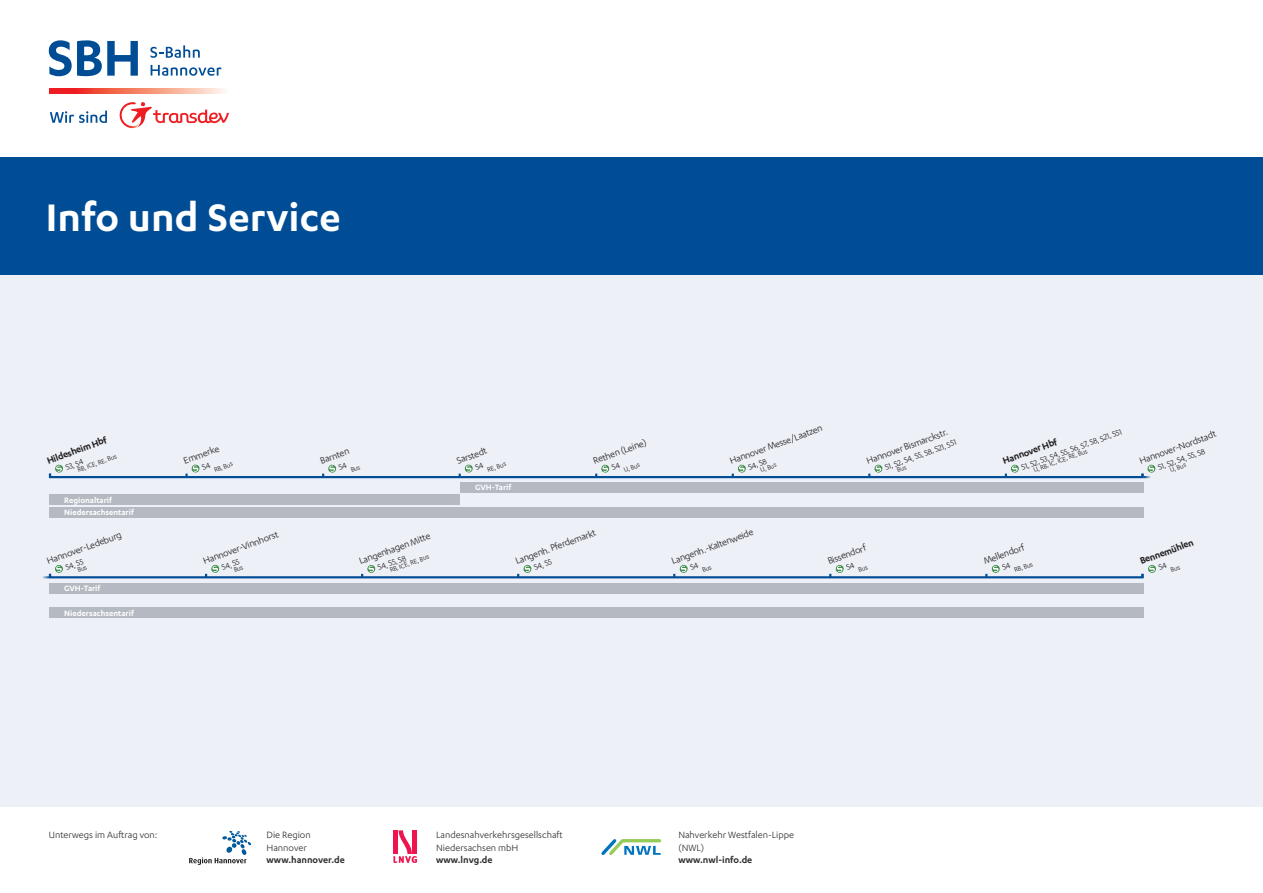
<style>
.page{position:relative;width:1263px;height:893px;background:#fff}
.page>*{position:absolute;margin:0;border:0;box-sizing:border-box;transform-origin:0 0}
.t1{font:600 44.55px "Karbon";letter-spacing:.005em;color:#fff}
.t2{font:10.5px "Karbon";color:#231f20}
.t3{font:10.5px/12.6px "Karbon";color:#312f30}
.t4{font:600 10.5px "Karbon";color:#312f30}
.t5{font:600 10.5px "Karbon";color:#231f20}
.t6{font:9px "Karbon";color:#231f20}
.t7{font:600 9px "Karbon";color:#fff}
.t8{font:7.5px "Karbon";color:#231f20}
</style>
<div class="page">
<div style="left:0;top:270px;width:1263px;height:536px;background:#edf0f7"></div>
<div style="left:0;top:158px;width:1263px;height:117px;background:#014d95"></div>
<svg style="left:49px;top:88px;width:175px;height:6px"></svg>
<svg style="left:50px;top:111px;width:57px;height:12px"></svg>
<svg style="left:141px;top:102px;width:88px;height:23px"></svg>
<img style="left:119px;top:102px;width:22px;height:26px">
<svg style="left:151px;top:65px;width:70px;height:11px"></svg>
<svg style="left:49px;top:40px;width:89px;height:36px"></svg>
<svg style="left:150px;top:45px;width:50px;height:13px"></svg>
<svg style="left:601px;top:839px;width:61px;height:16px"></svg>
<svg style="left:189px;top:831px;width:62px;height:34px"></svg>
<svg style="left:393px;top:830px;width:24px;height:33px"></svg>
<div style="left:49px;top:495px;width:411px;height:10px;background:#b4b9c2"></div>
<div style="left:460px;top:482px;width:683px;height:11px;background:#b4b9c2"></div>
<div style="left:49px;top:507px;width:1094px;height:11px;background:#b4b9c2"></div>
<div style="left:49px;top:583px;width:1094px;height:10px;background:#b4b9c2"></div>
<div style="left:49px;top:607px;width:1094px;height:11px;background:#b4b9c2"></div>
<svg style="left:48px;top:464px;width:1108px;height:15px"></svg>
<svg style="left:42px;top:564px;width:1114px;height:15px"></svg>
<h1 class="t1" style="left:46px;top:193px;width:296px">Info und Service</h1>
<p class="t5" style="left:45px;top:455px;width:64px;rotate:-20deg">Hildesheim Hbf</p>
<p class="t8" style="left:76px;top:466px;width:43px;rotate:-20deg">RB, ICE, RE, Bus</p>
<p class="t6" style="left:64px;top:463px;width:20px;rotate:-20deg">S3, S4</p>
<p class="t7" style="left:64px;top:495px;width:49px">Regionaltarif</p>
<p class="t7" style="left:64px;top:507px;width:71px">Niedersachsentarif</p>
<p class="t2" style="left:45px;top:556px;width:80px;rotate:-20deg">Hannover-Ledeburg</p>
<p class="t6" style="left:64px;top:563px;width:21px;rotate:-20deg">S4, S5</p>
<p class="t7" style="left:64px;top:583px;width:38px">GVH-Tarif</p>
<p class="t7" style="left:64px;top:608px;width:71px">Niedersachsentarif</p>
<p class="t2" style="left:182px;top:455px;width:39px;rotate:-20deg">Emmerke</p>
<p class="t8" style="left:213px;top:466px;width:21px;rotate:-20deg">RB, Bus</p>
<p class="t2" style="left:318px;top:456px;width:32px;rotate:-20deg">Barnten</p>
<p class="t2" style="left:455px;top:455px;width:33px;rotate:-20deg">Sarstedt</p>
<p class="t8" style="left:486px;top:466px;width:21px;rotate:-20deg">RE, Bus</p>
<p class="t2" style="left:591px;top:456px;width:58px;rotate:-20deg">Rethen (Leine)</p>
<p class="t8" style="left:622px;top:466px;width:18px;rotate:-20deg">U, Bus</p>
<p class="t2" style="left:728px;top:456px;width:100px;rotate:-20deg">Hannover Messe/Laatzen</p>
<p class="t6" style="left:747px;top:463px;width:21px;rotate:-20deg">S4, S8</p>
<p class="t8" style="left:759px;top:466px;width:18px;rotate:-20deg">U, Bus</p>
<p class="t6" style="left:1020px;top:463px;width:110px;rotate:-20deg">S1, S2, S3, S4, S5, S6, S7, S8, S21, S51</p>
<p class="t2" style="left:865px;top:456px;width:88px;rotate:-20deg">Hannover Bismarckstr.</p>
<p class="t6" style="left:883px;top:463px;width:79px;rotate:-20deg">S1, S2, S4, S5, S8, S21, S51</p>
<p class="t5" style="left:1001px;top:455px;width:59px;rotate:-20deg">Hannover Hbf</p>
<p class="t8" style="left:1032px;top:466px;width:59px;rotate:-20deg">U, RB, IC, ICE, RE, Bus</p>
<p class="t2" style="left:1138px;top:456px;width:82px;rotate:-20deg">Hannover-Nordstadt</p>
<p class="t6" style="left:1156px;top:463px;width:51px;rotate:-20deg">S1, S2, S4, S5, S8</p>
<p class="t8" style="left:1169px;top:466px;width:18px;rotate:-20deg">U, Bus</p>
<p class="t7" style="left:475px;top:482px;width:38px">GVH-Tarif</p>
<p class="t2" style="left:201px;top:556px;width:81px;rotate:-20deg">Hannover-Vinnhorst</p>
<p class="t6" style="left:220px;top:563px;width:21px;rotate:-20deg">S4, S5</p>
<p class="t2" style="left:358px;top:556px;width:76px;rotate:-20deg">Langenhagen Mitte</p>
<p class="t6" style="left:376px;top:563px;width:31px;rotate:-20deg">S4, S5, S8</p>
<p class="t8" style="left:389px;top:566px;width:43px;rotate:-20deg">RB, ICE, RE, Bus</p>
<p class="t2" style="left:514px;top:556px;width:87px;rotate:-20deg">Langenh. Pferdemarkt</p>
<p class="t6" style="left:532px;top:563px;width:21px;rotate:-20deg">S4, S5</p>
<p class="t2" style="left:670px;top:556px;width:88px;rotate:-20deg">Langenh.-Kaltenweide</p>
<p class="t2" style="left:826px;top:556px;width:42px;rotate:-20deg">Bissendorf</p>
<p class="t2" style="left:982px;top:556px;width:44px;rotate:-20deg">Mellendorf</p>
<p class="t8" style="left:1013px;top:566px;width:21px;rotate:-20deg">RB, Bus</p>
<p class="t5" style="left:1138px;top:556px;width:58px;rotate:-20deg">Bennemühlen</p>
<p class="t3" style="left:436px;top:828px;width:128px">Landesnahverkehrsgesellschaft<br>Niedersachsen mbH</p>
<p class="t4" style="left:436px;top:854px;width:58px">www.lnvg.de</p>
<p class="t3" style="left:49px;top:828px;width:110px">Unterwegs im Auftrag von:</p>
<p class="t3" style="left:678px;top:828px;width:117px">Nahverkehr Westfalen-Lippe (NWL)</p>
<p class="t4" style="left:678px;top:854px;width:75px">www.nwl-info.de</p>
<p class="t3" style="left:267px;top:828px;width:46px">Die Region<br>Hannover</p>
<p class="t4" style="left:267px;top:854px;width:80px">www.hannover.de</p>
</div>
